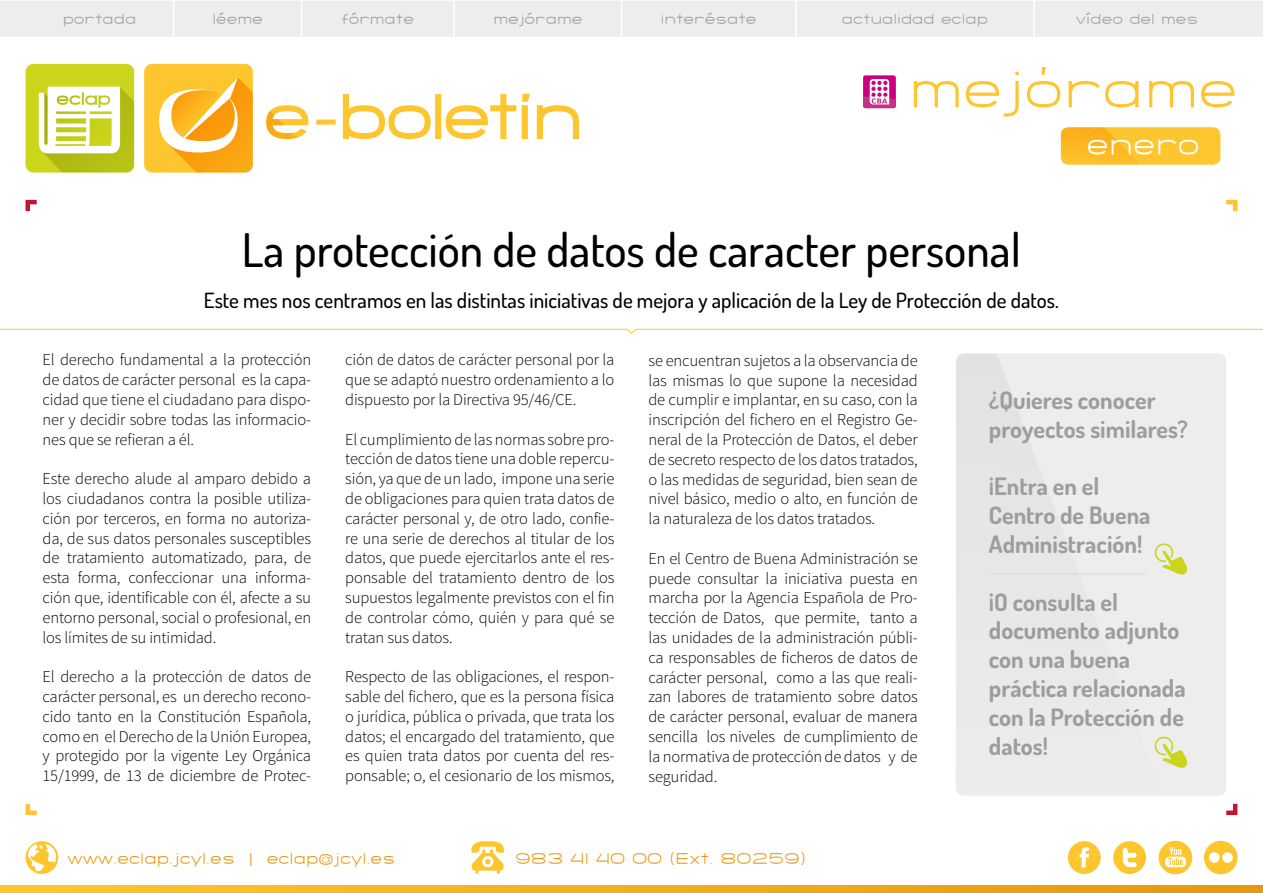
<style>
.page{position:relative;width:1263px;height:893px;background:#fff}
.page>*{position:absolute;margin:0;border:0;box-sizing:border-box;transform-origin:0 0}
.t1{font:500 46.5px "Dosis";color:#000}
.t2{font:300 31.5px "SF Grandezza";color:#fff}
.t3{font:700 24px/28.8px "Dosis";color:#9d9d9c}
.t4{font:500 21px "Dosis";color:#000}
.t5{font:300 16.5px/19.8px "Source Sans Pro";letter-spacing:-.01em;color:#000;text-align:justify}
.t6{font:300 16.5px "SF Grandezza";color:#e69710}
.t7{font:300 15px "SF Grandezza";color:#9d9d9c}
</style>
<div class="page">
<div style="left:0;top:1px;width:1263px;height:36px;background:#ededed"></div>
<hr style="left:173px;top:0;width:1px;height:43px;background:#fff">
<hr style="left:301px;top:0;width:1px;height:43px;background:#fff">
<hr style="left:453px;top:0;width:2px;height:43px;background:#fff">
<hr style="left:621px;top:0;width:1px;height:43px;background:#fff">
<hr style="left:795px;top:0;width:2px;height:43px;background:#fff">
<hr style="left:1033px;top:0;width:2px;height:43px;background:#fff">
<svg style="left:26px;top:200px;width:11px;height:11px"></svg>
<svg style="left:1226px;top:200px;width:11px;height:11px"></svg>
<svg style="left:1226px;top:804px;width:11px;height:11px"></svg>
<svg style="left:26px;top:804px;width:11px;height:11px"></svg>
<svg style="left:1px;top:886px;width:1262px;height:7px;background:#f1af1e"></svg>
<svg style="left:1068px;top:841px;width:33px;height:33px"></svg>
<svg style="left:1113px;top:841px;width:33px;height:33px"></svg>
<svg style="left:1158px;top:841px;width:34px;height:33px"></svg>
<svg style="left:1204px;top:841px;width:33px;height:33px"></svg>
<svg style="left:471px;top:841px;width:33px;height:33px"></svg>
<svg style="left:26px;top:841px;width:32px;height:33px"></svg>
<div style="left:1061px;top:127px;width:159px;height:38px;background:#fdc62f;border-radius:8px"></div>
<svg style="left:1061px;top:127px;width:80px;height:38px"></svg>
<div style="left:144px;top:64px;width:109px;height:109px;background:#fdc62e;border-radius:8px"></div>
<svg style="left:159px;top:77px;width:94px;height:96px"></svg>
<svg style="left:266px;top:94px;width:313px;height:45px"></svg>
<div style="left:26px;top:64px;width:108px;height:109px;background:#cad51c;border-radius:8px"></div>
<svg style="left:39px;top:87px;width:95px;height:86px"></svg>
<svg style="left:914px;top:67px;width:320px;height:50px"></svg>
<svg style="left:0;top:329px;width:1263px;height:5px"></svg>
<div style="left:956px;top:353px;width:270px;height:443px;background:#ededed;border-radius:8px"></div>
<svg style="left:956px;top:353px;width:123px;height:221px"></svg>
<hr style="left:989px;top:574px;width:157px;height:1px;background:#dadada">
<svg style="left:1154px;top:736px;width:34px;height:32px"></svg>
<svg style="left:1154px;top:543px;width:34px;height:32px"></svg>
<div style="left:863px;top:75px;width:33px;height:33px;background:#cc007f;border-radius:2px"></div>
<svg style="left:863px;top:79px;width:33px;height:29px"></svg>
<p class="t7" style="left:63px;top:10px;width:75px">portada</p>
<p class="t7" style="left:212px;top:10px;width:52px">léeme</p>
<p class="t7" style="left:342px;top:10px;width:74px">fórmate</p>
<p class="t7" style="left:493px;top:10px;width:90px">mejórame</p>
<p class="t7" style="left:661px;top:10px;width:97px">interésate</p>
<p class="t7" style="left:842px;top:10px;width:148px">actualidad eclap</p>
<p class="t7" style="left:1076px;top:10px;width:124px">vídeo del mes</p>
<h2 class="t2" style="left:1087px;top:124px;width:115px">enero</h2>
<h1 class="t1" style="left:242px;top:219px;width:780px">La protección de datos de caracter personal</h1>
<p class="t4" style="left:204px;top:286px;width:856px">Este mes nos centramos en las distintas iniciativas de mejora y aplicación de la Ley de Protección de datos.</p>
<p class="t5" style="left:43px;top:350px;width:270px">El derecho fundamental a la protección de datos de carácter personal es la capa&shy;cidad que tiene el ciudadano para dispo&shy;ner y decidir sobre todas las informacio&shy;nes que se refieran a él.</p>
<p class="t5" style="left:43px;top:469px;width:270px">Este derecho alude al amparo debido a los ciudadanos contra la posible utiliza&shy;ción por terceros, en forma no autoriza&shy;da, de sus datos personales susceptibles de tratamiento automatizado, para, de esta forma, confeccionar una informa&shy;ción que, identificable con él, afecte a su entorno personal, social o profesional, en los límites de su intimidad.</p>
<p class="t5" style="left:43px;top:667px;width:270px">El derecho a la protección de datos de carácter personal, es un derecho recono&shy;cido tanto en la Constitución Española, como en el Derecho de la Unión Europea, y protegido por la vigente Ley Orgánica 15/1999, de 13 de diciembre de Protec-</p>
<p class="t5" style="left:345px;top:350px;width:271px">ción de datos de carácter personal por la que se adaptó nuestro ordenamiento a lo dispuesto por la Directiva 95/46/CE.</p>
<p class="t5" style="left:345px;top:429px;width:271px">El cumplimiento de las normas sobre pro&shy;tección de datos tiene una doble repercu&shy;sión, ya que de un lado, impone una serie de obligaciones para quien trata datos de carácter personal y, de otro lado, confie&shy;re una serie de derechos al titular de los datos, que puede ejercitarlos ante el res&shy;ponsable del tratamiento dentro de los supuestos legalmente previstos con el fin de controlar cómo, quién y para qué se tratan sus datos.</p>
<p class="t5" style="left:345px;top:667px;width:271px">Respecto de las obligaciones, el respon&shy;sable del fichero, que es la persona física o jurídica, pública o privada, que trata los datos; el encargado del tratamiento, que es quien trata datos por cuenta del res&shy;ponsable; o, el cesionario de los mismos,</p>
<p class="t5" style="left:648px;top:350px;width:271px">se encuentran sujetos a la observancia de las mismas lo que supone la necesidad de cumplir e implantar, en su caso, con la inscripción del fichero en el Registro Ge&shy;neral de la Protección de Datos, el deber de secreto respecto de los datos tratados, o las medidas de seguridad, bien sean de nivel básico, medio o alto, en función de la naturaleza de los datos tratados.</p>
<p class="t5" style="left:648px;top:548px;width:271px">En el Centro de Buena Administración se puede consultar la iniciativa puesta en marcha por la Agencia Española de Pro&shy;tección de Datos, que permite, tanto a las unidades de la administración públi&shy;ca responsables de ficheros de datos de carácter personal, como a las que reali&shy;zan labores de tratamiento sobre datos de carácter personal, evaluar de manera sencilla los niveles de cumplimiento de la normativa de protección de datos y de seguridad.</p>
<p class="t6" style="left:67px;top:847px;width:329px">www.eclap.jcyl.es | eclap@jcyl.es</p>
<p class="t6" style="left:515px;top:847px;width:292px">983 41 40 00 (Ext. 80259)</p>
<h3 class="t3" style="left:989px;top:385px;width:201px">¿Quieres conocer proyectos similares?</h3>
<h3 class="t3" style="left:989px;top:472px;width:163px">¡Entra en el<br>Centro de Buena<br>Administración!</h3>
<h3 class="t3" style="left:989px;top:587px;width:198px">¡O consulta el documento adjunto con una buena práctica relacionada con la Protección de datos!</h3>
</div>
